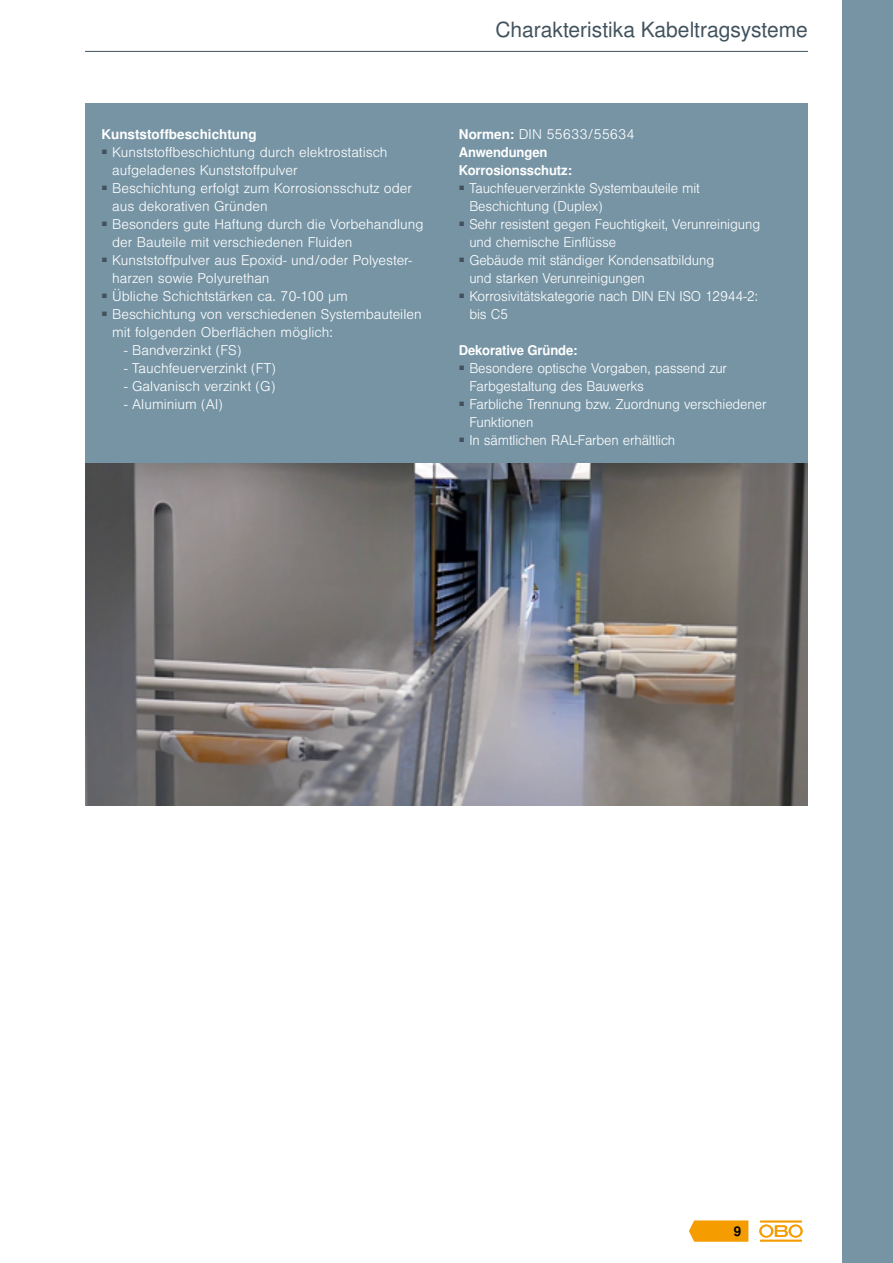
<style>
.page{position:relative;width:893px;height:1263px;background:#fff}
.page>*{position:absolute;margin:0;border:0;box-sizing:border-box;transform-origin:0 0}
.t1{font:21px "Nimbus San LOT";color:#41525d}
.t2{font:300 13.5px/18px "Nimbus San LOT";letter-spacing:-.01em;color:#fff}
.t3{font:700 13.5px/18px "Nimbus San LOT";letter-spacing:-.01em;color:#fff}
.t4{font:700 13.5px "Nimbus San LOT";color:#000}
.s1{font-weight:300}
</style>
<div class="page">
<hr style="left:85px;top:51px;width:723px;height:1px;background:#41525d">
<div style="left:85px;top:103px;width:723px;height:360px;background:#7694a4"></div>
<img style="left:85px;top:463px;width:723px;height:342px">
<div style="left:842px;top:0;width:51px;height:1263px;background:#7694a4"></div>
<hr style="left:760px;top:1239px;width:42px;height:3px;background:#f59c00">
<svg style="left:759px;top:1224px;width:44px;height:14px"></svg>
<hr style="left:760px;top:1220px;width:42px;height:2px;background:#f59c00">
<svg style="left:689px;top:1220px;width:59px;height:22px"></svg>
<p class="t3" style="left:102px;top:126px;width:156px">Kunststoffbeschichtung</p>
<p class="t2" style="left:112px;top:144px;width:277px;text-indent:-11px"><sup>■</sup> Kunststoffbeschichtung durch elektrostatisch aufgeladenes Kunststoffpulver</p>
<p class="t2" style="left:112px;top:180px;width:301px;text-indent:-11px"><sup>■</sup> Beschichtung erfolgt zum Korrosionsschutz oder aus dekorativen Gründen</p>
<p class="t2" style="left:112px;top:216px;width:313px;text-indent:-11px"><sup>■</sup> Besonders gute Haftung durch die Vorbehandlung der Bauteile mit verschiedenen Fluiden</p>
<p class="t2" style="left:112px;top:252px;width:302px;text-indent:-11px"><sup>■</sup> Kunststoffpulver aus Epoxid- und/oder Polyester&shy;harzen sowie Polyurethan</p>
<p class="t2" style="left:102px;top:288px;width:248px"><sup>■</sup> Übliche Schichtstärken ca. 70-100 µm</p>
<p class="t2" style="left:112px;top:306px;width:311px;text-indent:-11px"><sup>■</sup> Beschichtung von verschiedenen Systembauteilen mit folgenden Oberflächen möglich:</p>
<p class="t2" style="left:124px;top:342px;width:119px">- Bandverzinkt (FS)</p>
<p class="t2" style="left:124px;top:360px;width:153px">- Tauchfeuerverzinkt (FT)</p>
<p class="t2" style="left:124px;top:378px;width:153px">- Galvanisch verzinkt (G)</p>
<p class="t2" style="left:124px;top:396px;width:100px">- Aluminium (Al)</p>
<h1 class="t1" style="left:495px;top:17px;width:314px">Charakteristika Kabeltragsysteme</h1>
<p class="t3" style="left:459px;top:126px;width:177px">Normen: <span class="s1">DIN 55633/55634<br></span>Anwendungen<br>Korrosionsschutz:</p>
<p class="t2" style="left:469px;top:180px;width:232px;text-indent:-11px"><sup>■</sup> Tauchfeuerverzinkte Systembauteile mit<br>Beschichtung (Duplex)</p>
<p class="t2" style="left:469px;top:216px;width:292px;text-indent:-11px"><sup>■</sup> Sehr resistent gegen Feuchtigkeit, Verunreinigung und chemische Einflüsse</p>
<p class="t2" style="left:469px;top:252px;width:247px;text-indent:-11px"><sup>■</sup> Gebäude mit ständiger Kondensatbildung und starken Verunreinigungen</p>
<p class="t2" style="left:469px;top:288px;width:290px;text-indent:-11px"><sup>■</sup> Korrosivitätskategorie nach DIN EN ISO 12944-2: bis C5</p>
<p class="t3" style="left:459px;top:342px;width:120px">Dekorative Gründe:</p>
<p class="t2" style="left:469px;top:360px;width:259px;text-indent:-11px"><sup>■</sup> Besondere optische Vorgaben, passend zur<br>Farbgestaltung des Bauwerks</p>
<p class="t2" style="left:469px;top:396px;width:299px;text-indent:-11px"><sup>■</sup> Farbliche Trennung bzw. Zuordnung verschiedener<br>Funktionen</p>
<p class="t2" style="left:459px;top:432px;width:218px"><sup>■</sup> In sämtlichen RAL-Farben erhältlich</p>
<p class="t4" style="left:734px;top:1223px;width:9px">9</p>
</div>
